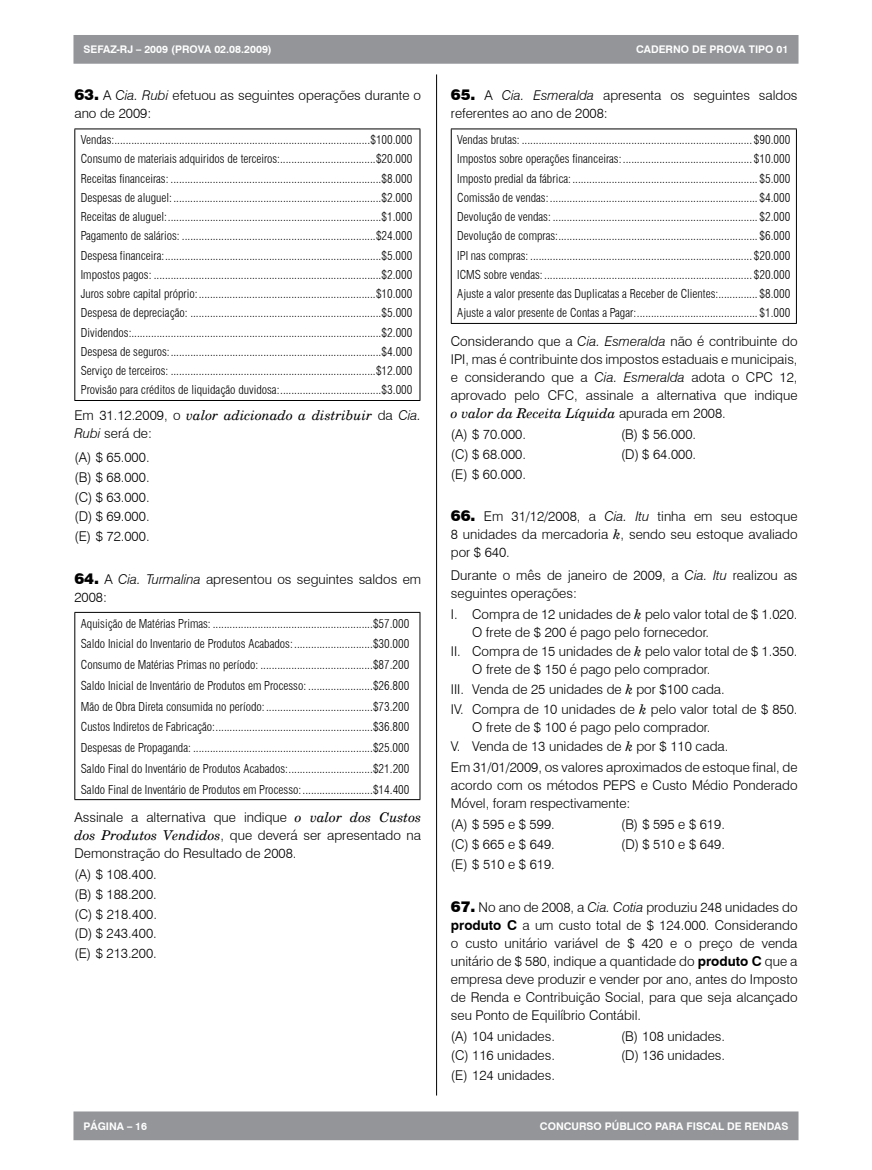
<style>
.page{position:relative;width:872px;height:1170px;background:#fff}
.page>*{position:absolute;margin:0;border:0;box-sizing:border-box;transform-origin:0 0}
.t1{font:300 13.5px/18px "Swiss 721 BT";color:#000}
.t2{font:italic 13.5px "New Century Schlbk";color:#000}
.t3{font:300 condensed 12px/19.2px "Swiss 721 BT";color:#000;text-align:justify}
.t4{font:700 10.5px "Swiss 721 BT";color:#fff}
.s1{font-weight:900;font-size:15px}
.s2{font-style:italic}
.s3{font-family:"Swiss 721 BT";font-weight:300;font-style:normal}
.s4{font-family:"Swiss 721 BT";font-weight:300}
.s5{font-family:"New Century Schlbk";font-weight:400;font-style:italic}
.s6{font-weight:700}
</style>
<div class="page">
<div style="left:74px;top:36px;width:723px;height:27px;background:#939598"></div>
<div style="left:73px;top:35px;width:725px;height:29px;border:2px solid #939598"></div>
<div style="left:74px;top:1112px;width:723px;height:27px;background:#939598"></div>
<div style="left:73px;top:1111px;width:725px;height:29px;border:2px solid #939598"></div>
<hr style="left:436px;top:74px;width:1px;height:1021px;background:#000">
<hr style="left:74px;top:128px;width:346px;height:1px;background:#000">
<hr style="left:74px;top:129px;width:1px;height:271px;background:#000">
<hr style="left:419px;top:129px;width:1px;height:271px;background:#000">
<hr style="left:74px;top:400px;width:346px;height:1px;background:#000">
<hr style="left:74px;top:612px;width:346px;height:1px;background:#000">
<hr style="left:74px;top:612px;width:1px;height:187px;background:#000">
<hr style="left:419px;top:612px;width:1px;height:187px;background:#000">
<hr style="left:74px;top:799px;width:346px;height:1px;background:#000">
<hr style="left:451px;top:128px;width:345px;height:1px;background:#000">
<hr style="left:451px;top:129px;width:1px;height:194px;background:#000">
<hr style="left:796px;top:129px;width:1px;height:194px;background:#000">
<hr style="left:451px;top:323px;width:345px;height:1px;background:#000">
<p class="t4" style="left:83px;top:43px;width:190px">SEFAZ-RJ – 2009 (PROVA 02.08.2009)</p>
<p class="t4" style="left:636px;top:43px;width:154px">CADERNO DE PROVA TIPO 01</p>
<p class="t1" style="left:74px;top:86px;width:348px"><span class="s1">63.</span> A <span class="s2">Cia. Rubi</span> efetuou as seguintes operações durante o ano de 2009:</p>
<p class="t3" style="left:81px;top:130px;width:333px">Vendas:...........................................................................................$100.000<br>Consumo de materiais adquiridos de terceiros:..................................$20.000<br>Receitas financeiras: ...........................................................................$8.000<br>Despesas de aluguel:..........................................................................$2.000<br>Receitas de aluguel:............................................................................$1.000<br>Pagamento de salários: .....................................................................$24.000<br>Despesa financeira:.............................................................................$5.000<br>Impostos pagos: .................................................................................$2.000<br>Juros sobre capital próprio:...............................................................$10.000<br>Despesa de depreciação: ....................................................................$5.000<br>Dividendos:.........................................................................................$2.000<br>Despesa de seguros:...........................................................................$4.000<br>Serviço de terceiros: .........................................................................$12.000<br>Provisão para créditos de liquidação duvidosa:....................................$3.000</p>
<p class="t2" style="left:74px;top:407px;width:348px"><span class="s3">Em 31.12.2009, o</span> valor adicionado a distribuir <span class="s3">da</span> <span class="s4">Cia.</span></p>
<p class="t1" style="left:74px;top:421px;width:79px;line-height:24px"><span class="s2">Rubi</span> será de: (A) $ 65.000.</p>
<p class="t1" style="left:74px;top:467px;width:77px;line-height:19.6px;text-align:justify">(B) $ 68.000. (C) $ 63.000. (D) $ 69.000. (E) $ 72.000.</p>
<p class="t1" style="left:74px;top:569px;width:348px"><span class="s1">64.</span> A <span class="s2">Cia. Turmalina</span> apresentou os seguintes saldos em<br>2008:</p>
<p class="t3" style="left:81px;top:612px;width:330px;line-height:20.7px">Aquisição de Matérias Primas: .........................................................$57.000<br>Saldo Inicial do Inventario de Produtos Acabados:............................$30.000<br>Consumo de Matérias Primas no período: ........................................$87.200<br>Saldo Inicial de Inventário de Produtos em Processo: .......................$26.800<br>Mão de Obra Direta consumida no período: ......................................$73.200<br>Custos Indiretos de Fabricação:........................................................$36.800<br>Despesas de Propaganda: ................................................................$25.000<br>Saldo Final do Inventário de Produtos Acabados:..............................$21.200<br>Saldo Final de Inventário de Produtos em Processo:.........................$14.400</p>
<p class="t1" style="left:74px;top:808px;width:348px;text-align:justify">Assinale a alternativa que indique <span class="s5">o valor dos Custos dos Produtos Vendidos</span>, que deverá ser apresentado na Demonstração do Resultado de 2008.</p>
<p class="t1" style="left:74px;top:864px;width:84px;line-height:19.6px;text-align:justify">(A) $ 108.400. (B) $ 188.200. (C) $ 218.400. (D) $ 243.400. (E) $ 213.200.</p>
<p class="t1" style="left:451px;top:86px;width:348px"><span class="s1">65.</span> A <span class="s2">Cia. Esmeralda</span> apresenta os seguintes saldos referentes ao ano de 2008:</p>
<p class="t3" style="left:457px;top:130px;width:335px">Vendas brutas: .................................................................................. $90.000<br>Impostos sobre operações financeiras:.............................................. $10.000<br>Imposto predial da fábrica: .................................................................. $5.000<br>Comissão de vendas: .......................................................................... $4.000<br>Devolução de vendas: ......................................................................... $2.000<br>Devolução de compras:....................................................................... $6.000<br>IPI nas compras: ............................................................................... $20.000<br>ICMS sobre vendas: .......................................................................... $20.000<br>Ajuste a valor presente das Duplicatas a Receber de Clientes:.............. $8.000<br>Ajuste a valor presente de Contas a Pagar:........................................... $1.000</p>
<p class="t1" style="left:451px;top:332px;width:348px;text-align:justify">Considerando que a <span class="s2">Cia. Esmeralda</span> não é contribuinte do IPI, mas é contribuinte dos impostos estaduais e municipais, e considerando que a <span class="s2">Cia. Esmeralda</span> adota o CPC 12, aprovado pelo CFC, assinale a alternativa que indique</p>
<p class="t2" style="left:451px;top:405px;width:276px">o valor da Receita Líquida <span class="s3">apurada em 2008.</span></p>
<p class="t1" style="left:451px;top:425px;width:77px">(A) $ 70.000.</p>
<p class="t1" style="left:621px;top:425px;width:77px">(B) $ 56.000.</p>
<p class="t1" style="left:451px;top:445px;width:77px">(C) $ 68.000.</p>
<p class="t1" style="left:621px;top:445px;width:77px">(D) $ 64.000.</p>
<p class="t1" style="left:451px;top:464px;width:77px">(E) $ 60.000.</p>
<p class="t1" style="left:451px;top:507px;width:348px;text-align:justify"><span class="s1">66.</span> Em 31/12/2008, a <span class="s2">Cia. Itu</span> tinha em seu estoque 8 unidades da mercadoria <span class="s5">k</span>, sendo seu estoque avaliado por $ 640.</p>
<p class="t1" style="left:451px;top:565px;width:348px">Durante o mês de janeiro de 2009, a <span class="s2">Cia. Itu</span> realizou as seguintes operações:</p>
<p class="t1" style="left:472px;top:604px;width:327px;text-indent:-21px">I. Compra de 12 unidades de <span class="s5">k</span> pelo valor total de $ 1.020.<br>O frete de $ 200 é pago pelo fornecedor.</p>
<p class="t1" style="left:472px;top:642px;width:327px;text-indent:-21px">II. Compra de 15 unidades de <span class="s5">k</span> pelo valor total de $ 1.350.<br>O frete de $ 150 é pago pelo comprador.</p>
<p class="t1" style="left:451px;top:679px;width:348px;line-height:19.6px">III. Venda de 25 unidades de <span class="s5">k</span> por $100 cada.<br>IV. Compra de 10 unidades de <span class="s5">k</span> pelo valor total de $ 850.</p>
<p class="t1" style="left:451px;top:717px;width:279px;line-height:19.6px;text-align:center">O frete de $ 100 é pago pelo comprador.<br>V. Venda de 13 unidades de <span class="s5">k</span> por $ 110 cada.</p>
<p class="t1" style="left:451px;top:758px;width:348px;text-align:justify">Em 31/01/2009, os valores aproximados de estoque final, de acordo com os métodos PEPS e Custo Médio Ponderado Móvel, foram respectivamente:</p>
<p class="t1" style="left:451px;top:815px;width:105px">(A) $ 595 e $ 599.</p>
<p class="t1" style="left:621px;top:815px;width:105px">(B) $ 595 e $ 619.</p>
<p class="t1" style="left:451px;top:835px;width:105px">(C) $ 665 e $ 649.</p>
<p class="t1" style="left:621px;top:835px;width:105px">(D) $ 510 e $ 649.</p>
<p class="t1" style="left:451px;top:854px;width:105px">(E) $ 510 e $ 619.</p>
<p class="t1" style="left:451px;top:897px;width:348px;text-align:justify"><span class="s1">67.</span> No ano de 2008, a <span class="s2">Cia. Cotia</span> produziu 248 unidades do <span class="s6">produto C</span> a um custo total de $ 124.000. Considerando o custo unitário variável de $ 420 e o preço de venda unitário de $ 580, indique a quantidade do <span class="s6">produto C</span> que a empresa deve produzir e vender por ano, antes do Imposto de Renda e Contribuição Social, para que seja alcançado seu Ponto de Equilíbrio Contábil.</p>
<p class="t1" style="left:451px;top:1026px;width:106px">(A) 104 unidades.</p>
<p class="t1" style="left:621px;top:1026px;width:106px">(B) 108 unidades.</p>
<p class="t1" style="left:451px;top:1046px;width:106px">(C) 116 unidades.</p>
<p class="t1" style="left:621px;top:1046px;width:106px">(D) 136 unidades.</p>
<p class="t1" style="left:451px;top:1066px;width:106px">(E) 124 unidades.</p>
<p class="t4" style="left:83px;top:1119px;width:65px">PÁGINA – 16</p>
<p class="t4" style="left:540px;top:1119px;width:250px">CONCURSO PÚBLICO PARA FISCAL DE RENDAS</p>
</div>
